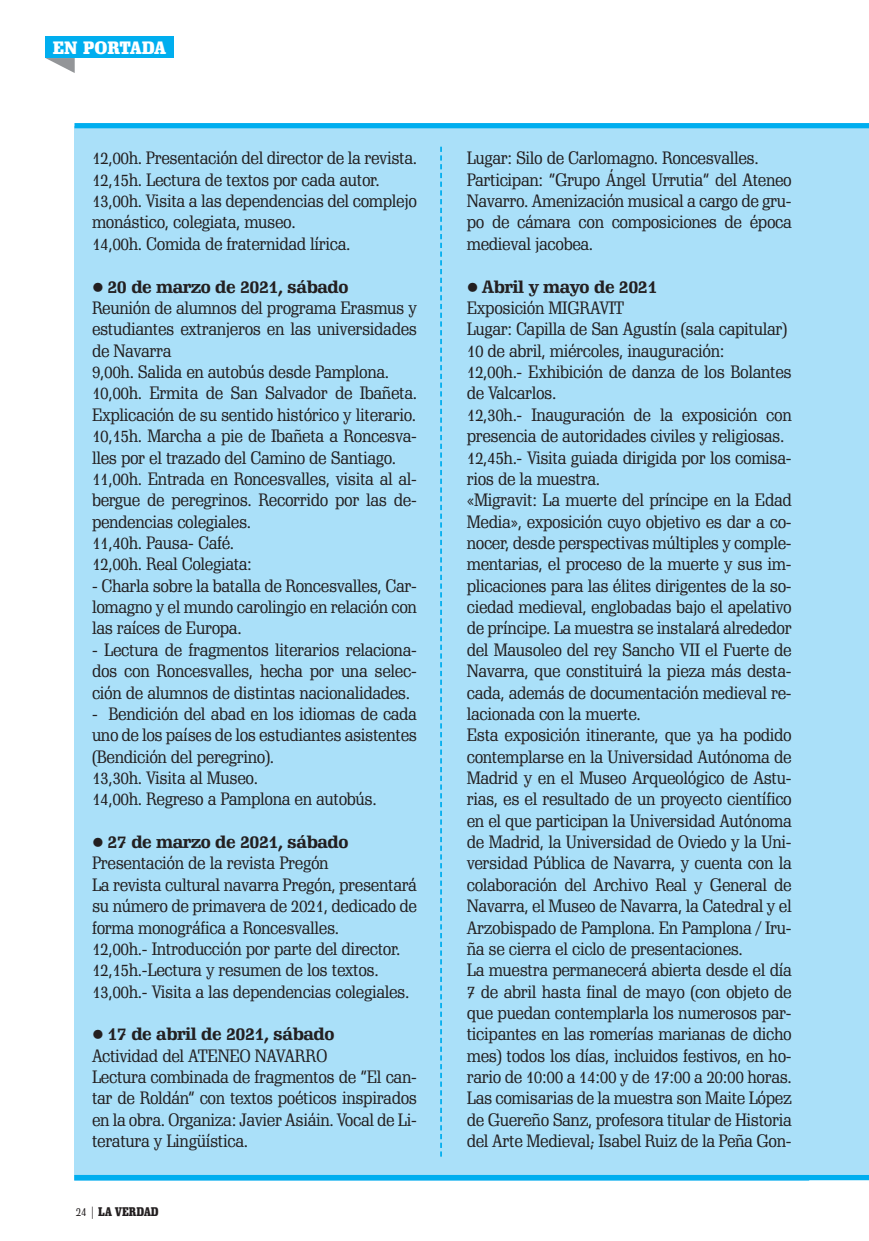
<style>
.page{position:relative;width:869px;height:1241px;background:#fff}
.page>*{position:absolute;margin:0;border:0;box-sizing:border-box;transform-origin:0 0}
.t1{font:17.5px/21.3px "Schadow BT";letter-spacing:-.025em;color:#231f20}
.t2{font:900 17.5px "Schadow BT";color:#fff}
.t3{font:900 12.25px "Schadow BT";color:#231f20;scale:.85 1}
.s1{font-weight:700}
.s2{font-weight:400}
</style>
<div class="page">
<div style="left:45px;top:37px;width:128px;height:21px;background:#00aeef"></div>
<svg style="left:46px;top:58px;width:29px;height:15px"></svg>
<div style="left:74px;top:126px;width:794px;height:1051px;background:#aae0f9"></div>
<div style="left:74px;top:129px;width:735px;height:1051px;background:#aae0f9"></div>
<svg style="left:440px;top:147px;width:1px;height:1009px"></svg>
<div style="left:74px;top:1174px;width:794px;height:5px;background:#00aeef"></div>
<div style="left:74px;top:123px;width:794px;height:5px;background:#00aeef"></div>
<p class="t2" style="left:53px;top:37px;width:115px">EN PORTADA</p>
<p class="t1" style="left:92px;top:148px;width:326px">12,00h. Presentación del director de la revista.<br>12,15h. Lectura de textos por cada autor.<br>13,00h. Visita a las dependencias del complejo monástico, colegiata, museo.<br>14,00h. Comida de fraternidad lírica.</p>
<p class="t1" style="left:92px;top:276px;width:326px">● <span class="s1">20 de marzo de 2021, sábado<br></span>Reunión de alumnos del programa Erasmus y estudiantes extranjeros en las universidades de Navarra<br>9,00h. Salida en autobús desde Pamplona.<br>10,00h. Ermita de San Salvador de Ibañeta.<br>Explicación de su sentido histórico y literario.<br>10,15h. Marcha a pie de Ibañeta a Roncesva&shy;lles por el trazado del Camino de Santiago.<br>11,00h. Entrada en Roncesvalles, visita al al&shy;bergue de peregrinos. Recorrido por las de&shy;pendencias colegiales.<br>11,40h. Pausa- Café.<br>12,00h. Real Colegiata:</p>
<p class="t1" style="left:92px;top:575px;width:326px;text-align:justify">- Charla sobre la batalla de Roncesvalles, Car&shy;lomagno y el mundo carolingio en relación con las raíces de Europa.</p>
<p class="t1" style="left:92px;top:639px;width:326px;text-align:justify">- Lectura de fragmentos literarios relaciona&shy;dos con Roncesvalles, hecha por una selec&shy;ción de alumnos de distintas nacionalidades.</p>
<p class="t1" style="left:92px;top:703px;width:326px">- Bendición del abad en los idiomas de cada uno de los países de los estudiantes asistentes (Bendición del peregrino).<br>13,30h. Visita al Museo.<br>14,00h. Regreso a Pamplona en autobús.</p>
<p class="t1" style="left:92px;top:831px;width:326px">● <span class="s1">27 de marzo de 2021, sábado </span>Presentación de la revista Pregón<br>La revista cultural navarra Pregón, presentará su número de primavera de 2021, dedicado de forma monográfica a Roncesvalles.<br>12,00h.- Introducción por parte del director.<br>12,15h.-Lectura y resumen de los textos.<br>13,00h.- Visita a las dependencias colegiales.</p>
<p class="t1" style="left:92px;top:1023px;width:326px">● <span class="s1">17 de abril de 2021, sábado<br></span>Actividad del ATENEO NAVARRO<br>Lectura combinada de fragmentos de “El can&shy;tar de Roldán” con textos poéticos inspirados en la obra. Organiza: Javier Asiáin. Vocal de Li&shy;teratura y Lingüística.</p>
<p class="t3" style="left:76px;top:1204px;width:99px"><span class="s2">24 |</span> LA VERDAD</p>
<p class="t1" style="left:466px;top:148px;width:326px">Lugar: Silo de Carlomagno. Roncesvalles.<br>Participan: “Grupo Ángel Urrutia” del Ateneo Navarro. Amenización musical a cargo de gru&shy;po de cámara con composiciones de época medieval jacobea.</p>
<p class="t1" style="left:466px;top:276px;width:326px">● <span class="s1">Abril y mayo de 2021<br></span>Exposición MIGRAVIT<br>Lugar: Capilla de San Agustín (sala capitular)<br>10 de abril, miércoles, inauguración:<br>12,00h.- Exhibición de danza de los Bolantes de Valcarlos.<br>12,30h.- Inauguración de la exposición con presencia de autoridades civiles y religiosas.<br>12,45h.- Visita guiada dirigida por los comisa&shy;rios de la muestra.<br>«Migravit: La muerte del príncipe en la Edad Media», exposición cuyo objetivo es dar a co&shy;nocer, desde perspectivas múltiples y comple&shy;mentarias, el proceso de la muerte y sus im&shy;plicaciones para las élites dirigentes de la so&shy;ciedad medieval, englobadas bajo el apelativo de príncipe. La muestra se instalará alrededor del Mausoleo del rey Sancho VII el Fuerte de Navarra, que constituirá la pieza más desta&shy;cada, además de documentación medieval re&shy;lacionada con la muerte.<br>Esta exposición itinerante, que ya ha podido contemplarse en la Universidad Autónoma de Madrid y en el Museo Arqueológico de Astu&shy;rias, es el resultado de un proyecto científico en el que participan la Universidad Autónoma de Madrid, la Universidad de Oviedo y la Uni&shy;versidad Pública de Navarra, y cuenta con la colaboración del Archivo Real y General de Navarra, el Museo de Navarra, la Catedral y el Arzobispado de Pamplona. En Pamplona / Iru&shy;ña se cierra el ciclo de presentaciones.<br>La muestra permanecerá abierta desde el día 7 de abril hasta final de mayo (con objeto de que puedan contemplarla los numerosos par&shy;ticipantes en las romerías marianas de dicho mes) todos los días, incluidos festivos, en ho&shy;rario de 10:00 a 14:00 y de 17:00 a 20:00 horas.<br>Las comisarias de la muestra son Maite López de Guereño Sanz, profesora titular de Historia del Arte Medieval; Isabel Ruiz de la Peña Gon-</p>
</div>
